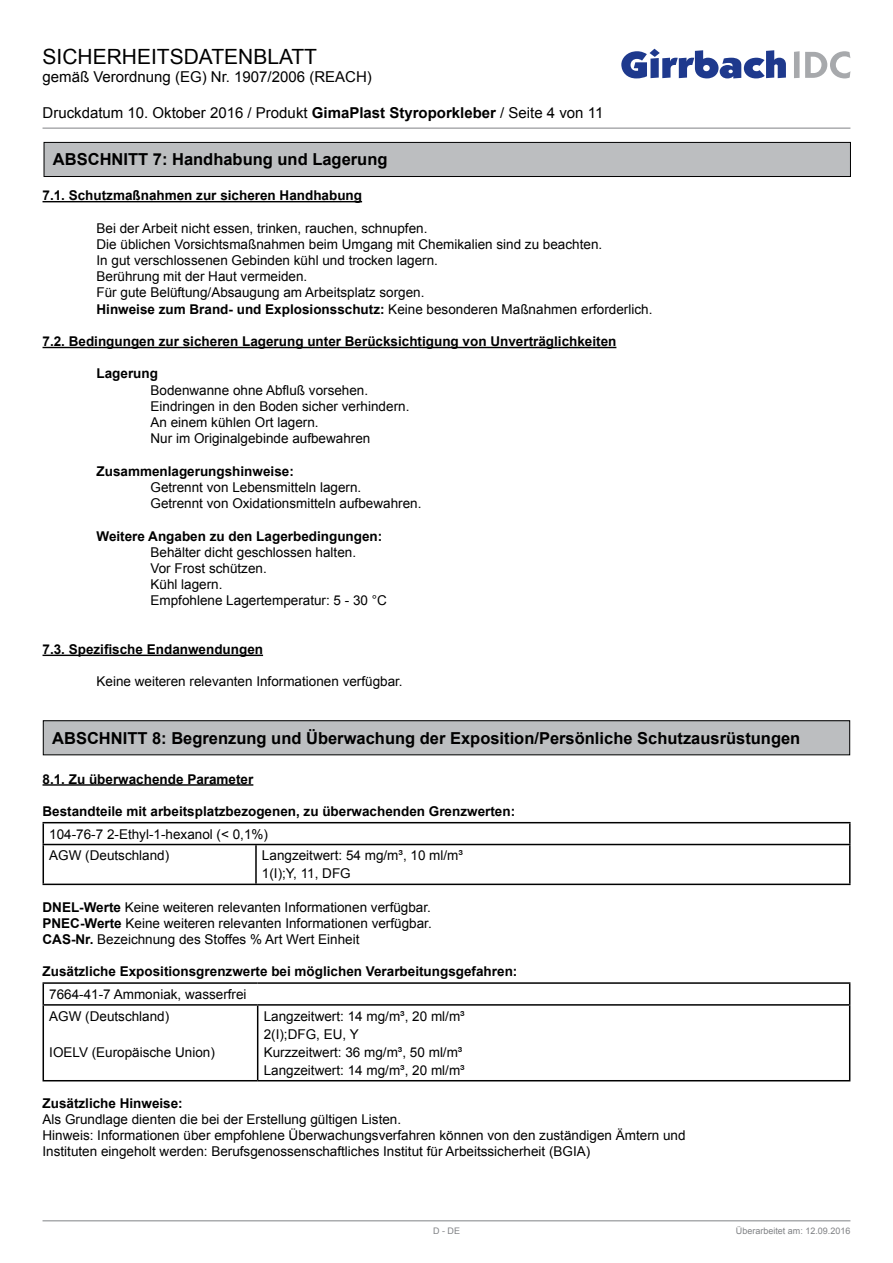
<style>
.page{position:relative;width:893px;height:1263px;background:#fff}
.page>*{position:absolute;margin:0;border:0;box-sizing:border-box;transform-origin:0 0}
.t1{font:21px "Arial";color:#000}
.t2{font:700 16.5px "Arial";color:#000}
.t3{font:15px "Arial";color:#000}
.t4{font:13.5px/16.2px "Arial";color:#000}
.t5{font:700 13.5px "Arial";color:#000}
.t6{font:9px "Arial";color:#808285}
.s1{font-weight:700}
</style>
<div class="page">
<svg style="left:621px;top:49px;width:165px;height:29px"></svg>
<svg style="left:794px;top:51px;width:56px;height:27px"></svg>
<hr style="left:43px;top:128px;width:807px;height:1px;background:#808285">
<hr style="left:43px;top:1220px;width:807px;height:1px;background:#808285">
<div style="left:44px;top:142px;width:806px;height:34px;background:#bcbec0"></div>
<div style="left:44px;top:142px;width:807px;height:35px;border:1px solid #000"></div>
<hr style="left:43px;top:201px;width:319px;height:1px;background:#000">
<hr style="left:43px;top:347px;width:573px;height:1px;background:#000">
<hr style="left:43px;top:655px;width:220px;height:1px;background:#000">
<hr style="left:43px;top:784px;width:210px;height:2px;background:#000">
<svg style="left:44px;top:823px;width:805px;height:23px"></svg>
<hr style="left:43px;top:822px;width:213px;height:1px;background:#000">
<svg style="left:43px;top:823px;width:1px;height:21px"></svg>
<hr style="left:256px;top:822px;width:595px;height:1px;background:#000">
<hr style="left:849px;top:823px;width:2px;height:21px;background:#000">
<hr style="left:43px;top:844px;width:213px;height:1px;background:#000">
<hr style="left:43px;top:845px;width:1px;height:38px;background:#000">
<hr style="left:256px;top:844px;width:595px;height:1px;background:#000">
<hr style="left:255px;top:845px;width:2px;height:38px;background:#000">
<hr style="left:849px;top:845px;width:2px;height:38px;background:#000">
<hr style="left:43px;top:883px;width:213px;height:2px;background:#000">
<hr style="left:256px;top:883px;width:595px;height:2px;background:#000">
<hr style="left:43px;top:982px;width:215px;height:2px;background:#000">
<svg style="left:43px;top:984px;width:1px;height:20px"></svg>
<hr style="left:258px;top:982px;width:592px;height:2px;background:#000">
<svg style="left:849px;top:984px;width:1px;height:20px"></svg>
<hr style="left:43px;top:1004px;width:215px;height:2px;background:#000">
<hr style="left:43px;top:1006px;width:1px;height:74px;background:#000">
<hr style="left:258px;top:1004px;width:592px;height:2px;background:#000">
<hr style="left:257px;top:1006px;width:1px;height:74px;background:#000">
<hr style="left:849px;top:1006px;width:1px;height:74px;background:#000">
<hr style="left:43px;top:1080px;width:215px;height:1px;background:#000">
<hr style="left:258px;top:1080px;width:592px;height:1px;background:#000">
<div style="left:43px;top:721px;width:807px;height:34px;background:#bcbec0"></div>
<div style="left:43px;top:720px;width:807px;height:35px;border:1px solid #000"></div>
<h1 class="t1" style="left:43px;top:43px;width:276px">SICHERHEITSDATENBLATT</h1>
<p class="t3" style="left:43px;top:67px;width:331px">gemäß Verordnung (EG) Nr. 1907/2006 (REACH)</p>
<p class="t3" style="left:43px;top:103px;width:562px">Druckdatum 10. Oktober 2016 / Produkt <span class="s1">GimaPlast Styroporkleber</span> / Seite 4 von 11</p>
<p class="t2" style="left:53px;top:149px;width:336px">ABSCHNITT 7: Handhabung und Lagerung</p>
<p class="t5" style="left:43px;top:186px;width:321px">7.1. Schutzmaßnahmen zur sicheren Handhabung</p>
<p class="t4" style="left:97px;top:220px;width:557px">Bei der Arbeit nicht essen, trinken, rauchen, schnupfen.<br>Die üblichen Vorsichtsmaßnahmen beim Umgang mit Chemikalien sind zu beachten.<br>In gut verschlossenen Gebinden kühl und trocken lagern.<br>Berührung mit der Haut vermeiden.<br>Für gute Belüftung/Absaugung am Arbeitsplatz sorgen.<br><span class="s1">Hinweise zum Brand- und Explosionsschutz:</span> Keine besonderen Maßnahmen erforderlich.</p>
<p class="t5" style="left:43px;top:332px;width:575px">7.2. Bedingungen zur sicheren Lagerung unter Berücksichtigung von Unverträglichkeiten</p>
<p class="t5" style="left:97px;top:365px;width:63px">Lagerung</p>
<p class="t4" style="left:151px;top:382px;width:260px">Bodenwanne ohne Abfluß vorsehen.<br>Eindringen in den Boden sicher verhindern.<br>An einem kühlen Ort lagern.<br>Nur im Originalgebinde aufbewahren</p>
<p class="t5" style="left:97px;top:462px;width:199px">Zusammenlagerungshinweise:</p>
<p class="t4" style="left:151px;top:479px;width:272px">Getrennt von Lebensmitteln lagern.<br>Getrennt von Oxidationsmitteln aufbewahren.</p>
<p class="t5" style="left:97px;top:527px;width:287px">Weitere Angaben zu den Lagerbedingungen:</p>
<p class="t4" style="left:151px;top:544px;width:238px">Behälter dicht geschlossen halten.<br>Vor Frost schützen.<br>Kühl lagern.<br>Empfohlene Lagertemperatur: 5 - 30 °C</p>
<p class="t5" style="left:43px;top:640px;width:222px">7.3. Spezifische Endanwendungen</p>
<p class="t4" style="left:97px;top:674px;width:308px">Keine weiteren relevanten Informationen verfügbar.</p>
<p class="t2" style="left:52px;top:727px;width:750px">ABSCHNITT 8: Begrenzung und Überwachung der Exposition/Persönliche Schutzausrüstungen</p>
<p class="t5" style="left:43px;top:770px;width:212px">8.1. Zu überwachende Parameter</p>
<p class="t5" style="left:43px;top:802px;width:474px">Bestandteile mit arbeitsplatzbezogenen, zu überwachenden Grenzwerten:</p>
<p class="t4" style="left:49px;top:823px;width:220px;line-height:21.9px">104-76-7 2-Ethyl-1-hexanol (&lt; 0,1%)<br>AGW (Deutschland)</p>
<p class="t4" style="left:262px;top:847px;width:203px;line-height:18px">Langzeitwert: 54 mg/m³, 10 ml/m³<br>1(I);Y, 11, DFG</p>
<p class="t4" style="left:43px;top:899px;width:391px;text-align:justify"><span class="s1">DNEL-Werte</span> Keine weiteren relevanten Informationen verfügbar.<br><span class="s1">PNEC-Werte</span> Keine weiteren relevanten Informationen verfügbar.<br><span class="s1">CAS-Nr.</span> Bezeichnung des Stoffes % Art Wert Einheit</p>
<p class="t5" style="left:43px;top:962px;width:476px">Zusätzliche Expositionsgrenzwerte bei möglichen Verarbeitungsgefahren:</p>
<p class="t4" style="left:49px;top:983px;width:199px;line-height:21.9px">7664-41-7 Ammoniak, wasserfrei<br>AGW (Deutschland)</p>
<p class="t4" style="left:49px;top:1044px;width:167px">IOELV (Europäische Union)</p>
<p class="t4" style="left:264px;top:1007px;width:203px;line-height:18px">Langzeitwert: 14 mg/m³, 20 ml/m³<br>2(I);DFG, EU, Y<br>Kurzzeitwert: 36 mg/m³, 50 ml/m³<br>Langzeitwert: 14 mg/m³, 20 ml/m³</p>
<p class="t5" style="left:43px;top:1094px;width:142px">Zusätzliche Hinweise:</p>
<p class="t4" style="left:43px;top:1111px;width:645px">Als Grundlage dienten die bei der Erstellung gültigen Listen.<br>Hinweis: Informationen über empfohlene Überwachungsverfahren können von den zuständigen Ämtern und<br>Instituten eingeholt werden: Berufsgenossenschaftliches Institut für Arbeitssicherheit (BGIA)</p>
<p class="t6" style="left:433px;top:1225px;width:28px">D - DE</p>
<p class="t6" style="left:736px;top:1225px;width:116px">Überarbeitet am: 12.09.2016</p>
</div>
